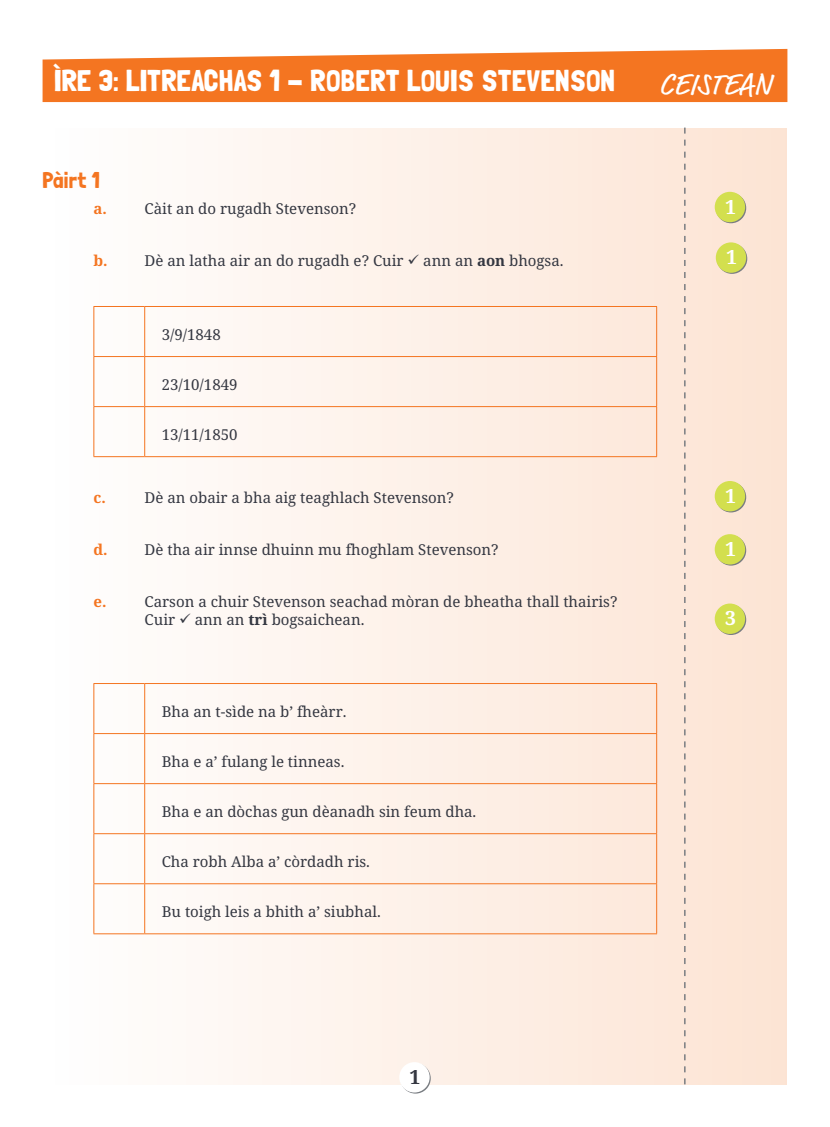
<style>
.page{position:relative;width:830px;height:1127px;background:#fff}
.page>*{position:absolute;margin:0;border:0;box-sizing:border-box;transform-origin:0 0}
.t1{font:30px "Londrina Solid";color:#fff}
.t2{font:30px "Market OT";letter-spacing:.01em;color:#fff}
.t3{font:22.5px "Londrina Solid";letter-spacing:.01em;color:#f47521}
.t4{font:700 19.5px "Noto Serif";color:#fff}
.t5{font:700 19.5px "Noto Serif";color:#343741}
.t6{font:15px/18px "Noto Serif";color:#343741}
.t7{font:700 15px "Noto Serif";color:#f47521}
.s1{font-weight:700}
</style>
<div class="page">
<div style="left:43px;top:128px;width:744px;height:956px;background:linear-gradient(to right,#fffefe,#fce3d3)"></div>
<svg style="left:43px;top:49px;width:744px;height:53px;background:#f58236"></svg>
<svg style="left:683px;top:128px;width:2px;height:956px;background:#decec4"></svg>
<hr style="left:144px;top:307px;width:1px;height:49px;background:#f47521">
<hr style="left:144px;top:357px;width:1px;height:49px;background:#f47521">
<hr style="left:144px;top:407px;width:1px;height:49px;background:#f47521">
<hr style="left:93px;top:306px;width:52px;height:1px;background:#f47521">
<hr style="left:93px;top:307px;width:1px;height:49px;background:#f47521">
<hr style="left:145px;top:306px;width:511px;height:1px;background:#f47521">
<hr style="left:656px;top:307px;width:1px;height:49px;background:#f47521">
<hr style="left:93px;top:356px;width:52px;height:1px;background:#f47521">
<hr style="left:93px;top:357px;width:1px;height:49px;background:#f47521">
<hr style="left:145px;top:356px;width:511px;height:1px;background:#f47521">
<hr style="left:656px;top:357px;width:1px;height:49px;background:#f47521">
<hr style="left:93px;top:406px;width:52px;height:1px;background:#f47521">
<hr style="left:93px;top:407px;width:1px;height:49px;background:#f47521">
<hr style="left:145px;top:406px;width:511px;height:1px;background:#f47521">
<hr style="left:656px;top:407px;width:1px;height:49px;background:#f47521">
<hr style="left:93px;top:456px;width:52px;height:1px;background:#f47521">
<hr style="left:145px;top:456px;width:511px;height:1px;background:#f47521">
<hr style="left:144px;top:684px;width:1px;height:49px;background:#f47521">
<hr style="left:144px;top:734px;width:1px;height:49px;background:#f47521">
<hr style="left:144px;top:784px;width:1px;height:49px;background:#f47521">
<hr style="left:144px;top:834px;width:1px;height:49px;background:#f47521">
<hr style="left:144px;top:884px;width:1px;height:49px;background:#f47521">
<hr style="left:93px;top:683px;width:52px;height:1px;background:#f47521">
<hr style="left:93px;top:684px;width:1px;height:49px;background:#f47521">
<hr style="left:145px;top:683px;width:511px;height:1px;background:#f47521">
<hr style="left:656px;top:684px;width:1px;height:49px;background:#f47521">
<hr style="left:93px;top:733px;width:52px;height:1px;background:#f47521">
<hr style="left:93px;top:734px;width:1px;height:49px;background:#f47521">
<hr style="left:145px;top:733px;width:511px;height:1px;background:#f47521">
<hr style="left:656px;top:734px;width:1px;height:49px;background:#f47521">
<hr style="left:93px;top:783px;width:52px;height:1px;background:#f47521">
<hr style="left:93px;top:784px;width:1px;height:49px;background:#f47521">
<hr style="left:145px;top:783px;width:511px;height:1px;background:#f47521">
<hr style="left:656px;top:784px;width:1px;height:49px;background:#f47521">
<hr style="left:93px;top:833px;width:52px;height:1px;background:#f47521">
<hr style="left:93px;top:834px;width:1px;height:49px;background:#f47521">
<hr style="left:145px;top:833px;width:511px;height:1px;background:#f47521">
<hr style="left:656px;top:834px;width:1px;height:49px;background:#f47521">
<hr style="left:93px;top:883px;width:52px;height:1px;background:#f47521">
<hr style="left:93px;top:884px;width:1px;height:49px;background:#f47521">
<hr style="left:145px;top:883px;width:511px;height:1px;background:#f47521">
<hr style="left:656px;top:884px;width:1px;height:49px;background:#f47521">
<hr style="left:93px;top:933px;width:52px;height:1px;background:#f47521">
<hr style="left:145px;top:933px;width:511px;height:1px;background:#f47521">
<svg style="left:715px;top:193px;width:30px;height:30px"></svg>
<div style="left:714px;top:192px;width:30px;height:30px;background:#d3df4e;border-radius:50%"></div>
<svg style="left:716px;top:243px;width:31px;height:31px"></svg>
<div style="left:715px;top:242px;width:30px;height:31px;background:#d3df4e;border-radius:50%"></div>
<svg style="left:715px;top:535px;width:30px;height:31px"></svg>
<div style="left:714px;top:534px;width:30px;height:30px;background:#d3df4e;border-radius:50%"></div>
<svg style="left:715px;top:482px;width:30px;height:30px"></svg>
<div style="left:714px;top:481px;width:30px;height:30px;background:#d3df4e;border-radius:50%"></div>
<svg style="left:715px;top:604px;width:30px;height:31px"></svg>
<div style="left:714px;top:603px;width:30px;height:31px;background:#d3df4e;border-radius:50%"></div>
<svg style="left:400px;top:1063px;width:30px;height:30px"></svg>
<div style="left:399px;top:1062px;width:30px;height:30px;background:#fff;border-radius:50%"></div>
<h1 class="t1" style="left:53px;top:63px;width:563px">ÌRE 3: LITREACHAS 1 - ROBERT LOUIS STEVENSON</h1>
<h2 class="t3" style="left:42px;top:166px;width:59px">Pàirt 1</h2>
<p class="t7" style="left:93px;top:198px;width:15px">a.</p>
<p class="t6" style="left:144px;top:199px;width:213px">Càit an do rugadh Stevenson?</p>
<p class="t7" style="left:93px;top:250px;width:16px">b.</p>
<p class="t6" style="left:144px;top:251px;width:420px">Dè an latha air an do rugadh e? Cuir ✓ ann an <span class="s1">aon</span> bhogsa.</p>
<p class="t6" style="left:162px;top:324px;width:60px">3/9/1848</p>
<p class="t6" style="left:162px;top:375px;width:77px">23/10/1849</p>
<p class="t6" style="left:162px;top:425px;width:77px">13/11/1850</p>
<p class="t7" style="left:93px;top:487px;width:14px">c.</p>
<p class="t6" style="left:144px;top:488px;width:311px">Dè an obair a bha aig teaghlach Stevenson?</p>
<p class="t7" style="left:93px;top:539px;width:16px">d.</p>
<p class="t6" style="left:144px;top:540px;width:355px">Dè tha air innse dhuinn mu fhoghlam Stevenson?</p>
<p class="t7" style="left:93px;top:591px;width:14px">e.</p>
<p class="t6" style="left:144px;top:592px;width:474px">Carson a chuir Stevenson seachad mòran de bheatha thall thairis?<br>Cuir ✓ ann an <span class="s1">trì</span> bogsaichean.</p>
<p class="t6" style="left:162px;top:701px;width:186px">Bha an t-sìde na b’ fheàrr.</p>
<p class="t6" style="left:162px;top:752px;width:184px">Bha e a’ fulang le tinneas.</p>
<p class="t6" style="left:162px;top:802px;width:316px">Bha e an dòchas gun dèanadh sin feum dha.</p>
<p class="t6" style="left:162px;top:852px;width:210px">Cha robh Alba a’ còrdadh ris.</p>
<p class="t6" style="left:162px;top:902px;width:220px">Bu toigh leis a bhith a’ siubhal.</p>
<h1 class="t2" style="left:659px;top:66px;width:114px">CEISTEAN</h1>
<h3 class="t4" style="left:724px;top:193px;width:12px">1</h3>
<h3 class="t4" style="left:725px;top:243px;width:12px">1</h3>
<h3 class="t4" style="left:724px;top:482px;width:12px">1</h3>
<h3 class="t4" style="left:724px;top:535px;width:12px">1</h3>
<h3 class="t4" style="left:724px;top:605px;width:12px">3</h3>
<h3 class="t5" style="left:409px;top:1063px;width:12px">1</h3>
</div>
